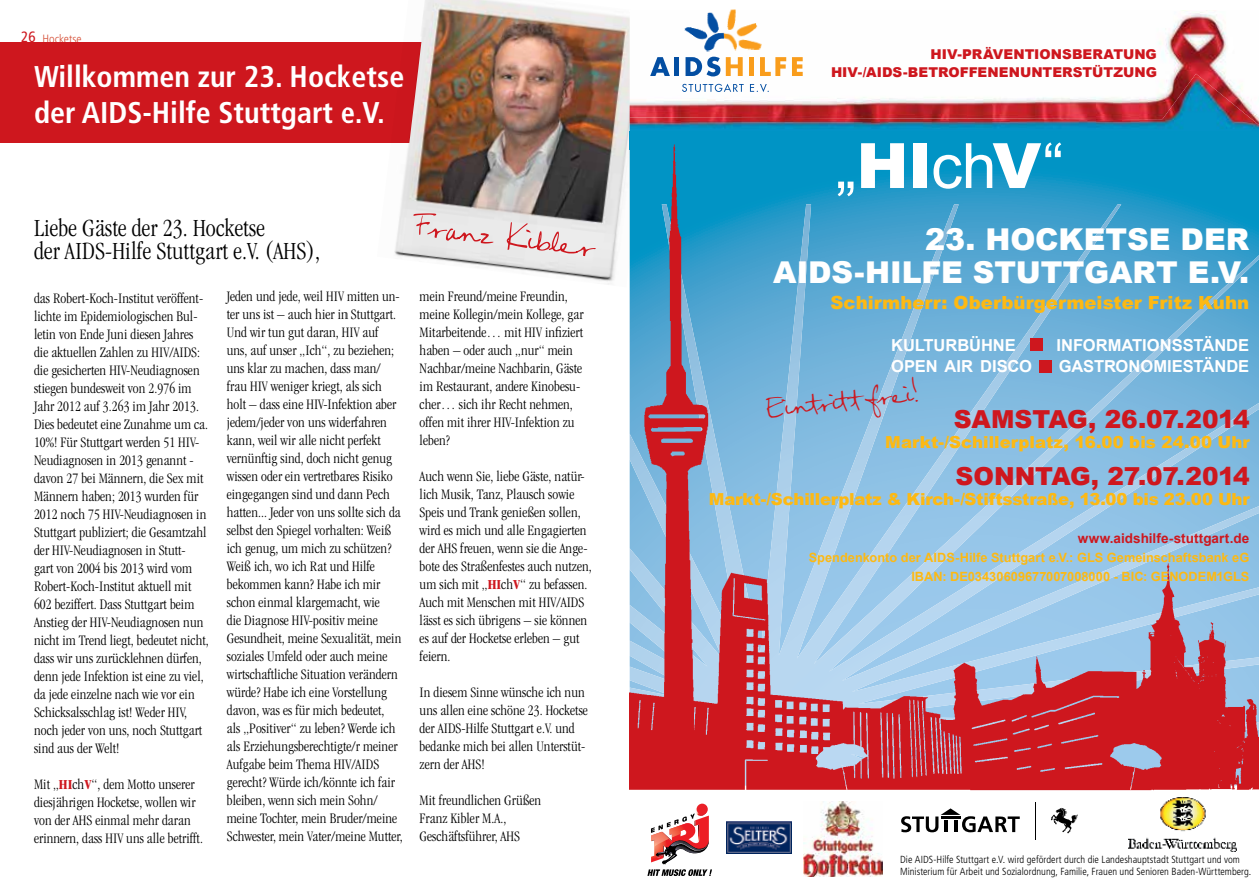
<style>
.page{position:relative;width:1259px;height:893px;background:#fff}
.page>*{position:absolute;margin:0;border:0;box-sizing:border-box;transform-origin:0 0}
.t1{font:62.55px "Arial";color:#fff}
.t2{font:900 30.15px/32.4px "Arial";letter-spacing:-.005em;color:#fff;text-align:right}
.t3{font:700 condensed 30px/36px "Frutiger";color:#fff}
.t4{font:300 condensed 25.5px/22.5px "Garamond";letter-spacing:.005em;color:#000}
.t5{font:900 24.75px "Arial";letter-spacing:-.01em;color:#ce171e}
.t6{font:20.1px "FG Rebecca Script";color:#ce171e}
.t7{font:900 18.15px "Arial";letter-spacing:.005em;color:#fdb913}
.t8{font:900 16.5px "Arial";letter-spacing:-.005em;color:#fdb913}
.t9{font:700 16.5px "Arial";color:#fff}
.t10{font:300 condensed 15px/18px "Garamond";letter-spacing:.005em;color:#000}
.t11{font:900 13.5px/18px "Arial";color:#ce171e;text-align:right}
.t12{font:700 13.5px "Arial";letter-spacing:.005em;color:#ce171e}
.t13{font:700 12.75px/19.2px "Arial";color:#fdb913;text-align:right}
.t14{font:300 condensed 12px "Frutiger";color:#d65139}
.t15{font:300 condensed 10.35px/11.7px "Frutiger";color:#000}
.s1{font-weight:400;font-size:15px;color:#ce171e}
.s2{font-weight:700;font-size:14.25px;color:#ce171e}
.s3{font-weight:900}
</style>
<div class="page">
<div style="left:0;top:43px;width:595px;height:100px;background:#ce171e"></div>
<img style="left:396px;top:0;width:233px;height:278px">
<svg style="left:413px;top:213px;width:184px;height:43px;background:#ddcecf"></svg>
<svg style="left:716px;top:149px;width:543px;height:55px;background:#0995c5"></svg>
<svg style="left:716px;top:204px;width:543px;height:270px;background:#68afd8"></svg>
<img style="left:629px;top:474px;width:630px;height:317px">
<img style="left:629px;top:119px;width:630px;height:30px">
<img style="left:629px;top:17px;width:338px;height:102px">
<img style="left:967px;top:12px;width:292px;height:113px">
<svg style="left:1193px;top:74px;width:7px;height:3px"></svg>
<svg style="left:650px;top:57px;width:20px;height:19px"></svg>
<div style="left:674px;top:57px;width:5px;height:19px;background:#034ea2"></div>
<svg style="left:685px;top:57px;width:35px;height:19px"></svg>
<svg style="left:726px;top:57px;width:16px;height:19px"></svg>
<div style="left:749px;top:57px;width:5px;height:19px;background:#f99d1c"></div>
<svg style="left:760px;top:57px;width:26px;height:19px"></svg>
<svg style="left:792px;top:57px;width:10px;height:19px"></svg>
<svg style="left:682px;top:84px;width:61px;height:8px"></svg>
<svg style="left:750px;top:84px;width:19px;height:8px"></svg>
<img style="left:684px;top:9px;width:82px;height:43px">
<div style="left:1030px;top:338px;width:12px;height:13px;background:#ce171e"></div>
<div style="left:1039px;top:360px;width:12px;height:12px;background:#ce171e"></div>
<img style="left:629px;top:142px;width:87px;height:595px">
<img style="left:803px;top:801px;width:79px;height:75px">
<svg style="left:901px;top:808px;width:118px;height:24px"></svg>
<svg style="left:1051px;top:807px;width:27px;height:26px"></svg>
<hr style="left:1035px;top:802px;width:1px;height:37px;background:#000">
<img style="left:1128px;top:797px;width:109px;height:54px">
<svg style="left:647px;top:804px;width:65px;height:72px"></svg>
<img style="left:727px;top:822px;width:64px;height:31px">
<p class="t14" style="left:21px;top:32px;width:62px"><span class="s1">26</span> H ocketse</p>
<h3 class="t3" style="left:34px;top:58px;width:372px">Willkommen zur 23. Hocketse der AIDS-Hilfe Stuttgart e.V.</h3>
<h3 class="t4" style="left:34px;top:217px;width:288px">Liebe Gäste der 23. Hocketse<br>der AIDS-Hilfe Stuttgart e.V. (AHS),</h3>
<p class="t10" style="left:34px;top:289px;width:176px">das Robert-Koch-Institut veröffent&shy;lichte im Epidemiologischen Bul&shy;letin von Ende Juni diesen Jahres die aktuellen Zahlen zu HIV/AIDS: die gesicherten HIV-Neudiagnosen stiegen bundesweit von 2.976 im Jahr 2012 auf 3.263 im Jahr 2013.<br>Dies bedeutet eine Zunahme um ca.<br>10%! Für Stuttgart werden 51 HIV-Neudiagnosen in 2013 genannt - davon 27 bei Männern, die Sex mit Männern haben; 2013 wurden für 2012 noch 75 HIV-Neudiagnosen in Stuttgart publiziert; die Gesamtzahl der HIV-Neudiagnosen in Stutt&shy;gart von 2004 bis 2013 wird vom Robert-Koch-Institut aktuell mit 602 beziffert. Dass Stuttgart beim Anstieg der HIV-Neudiagnosen nun nicht im Trend liegt, bedeutet nicht, dass wir uns zurücklehnen dürfen, denn jede Infektion ist eine zu viel, da jede einzelne nach wie vor ein Schicksalsschlag ist! Weder HIV, noch jeder von uns, noch Stuttgart sind aus der Welt!</p>
<p class="t10" style="left:34px;top:775px;width:170px">Mit „<span class="s2">HI</span>ch<span class="s2">V</span>“, dem Motto unserer diesjährigen Hocketse, wollen wir von der AHS einmal mehr daran erinnern, dass HIV uns alle betrifft.</p>
<p class="t10" style="left:227px;top:287px;width:177px">Jeden und jede, weil HIV mitten un&shy;ter uns ist – auch hier in Stuttgart.<br>Und wir tun gut daran, HIV auf uns, auf unser „Ich“, zu beziehen; uns klar zu machen, dass man/ frau HIV weniger kriegt, als sich holt – dass eine HIV-Infektion aber jedem/jeder von uns widerfahren kann, weil wir alle nicht perfekt vernünftig sind, doch nicht genug wissen oder ein vertretbares Risiko eingegangen sind und dann Pech hatten... Jeder von uns sollte sich da selbst den Spiegel vorhalten: Weiß ich genug, um mich zu schützen?<br>Weiß ich, wo ich Rat und Hilfe bekommen kann? Habe ich mir schon einmal klargemacht, wie<br>die Diagnose HIV-positiv meine Gesundheit, meine Sexualität, mein soziales Umfeld oder auch meine wirtschaftliche Situation verändern würde? Habe ich eine Vorstellung davon, was es für mich bedeutet,<br>als „Positiver“ zu leben? Werde ich als Erziehungsberechtigte/r meiner Aufgabe beim Thema HIV/AIDS gerecht? Würde ich/könnte ich fair bleiben, wenn sich mein Sohn/ meine Tochter, mein Bruder/meine Schwester, mein Vater/meine Mutter,</p>
<p class="t10" style="left:420px;top:287px;width:165px">mein Freund/meine Freundin, meine Kollegin/mein Kollege, gar<br>Mitarbeitende… mit HIV infiziert haben – oder auch „nur“ mein<br>Nachbar/meine Nachbarin, Gäste im Restaurant, andere Kinobesu&shy;cher… sich ihr Recht nehmen, offen mit ihrer HIV-Infektion zu leben?</p>
<p class="t10" style="left:420px;top:467px;width:174px">Auch wenn Sie, liebe Gäste, natür&shy;lich Musik, Tanz, Plausch sowie<br>Speis und Trank genießen sollen, wird es mich und alle Engagierten der AHS freuen, wenn sie die Ange&shy;bote des Straßenfestes auch nutzen, um sich mit „<span class="s2">HI</span>ch<span class="s2">V</span>“ zu befassen.<br>Auch mit Menschen mit HIV/AIDS lässt es sich übrigens – sie können es auf der Hocketse erleben – gut feiern.</p>
<p class="t10" style="left:420px;top:683px;width:170px">In diesem Sinne wünsche ich nun uns allen eine schöne 23. Hocketse der AIDS-Hilfe Stuttgart e.V. und bedanke mich bei allen Unterstüt&shy;zern der AHS!</p>
<p class="t10" style="left:420px;top:791px;width:123px">Mit freundlichen Grüßen<br>Franz Kibler M.A.,<br>Geschäftsführer, AHS</p>
<p class="t11" style="left:831px;top:45px;width:327px">HIV-PRÄVENTIONSBERATUNG<br>HIV-/AIDS-BETROFFENENUNTERSTÜTZUNG</p>
<h1 class="t1" style="left:835px;top:125px;width:230px">„<span class="s3">HI</span>ch<span class="s3">V</span>“</h1>
<h2 class="t2" style="left:773px;top:222px;width:477px">23. HOCKETSE DER<br>AIDS-HILFE STUTTGART E.V.</h2>
<p class="t7" style="left:830px;top:289px;width:420px">Schirmherr: Oberbürgermeister Fritz Kuhn</p>
<p class="t9" style="left:891px;top:334px;width:126px">KULTURBÜHNE</p>
<p class="t9" style="left:1056px;top:334px;width:194px">INFORMATIONSSTÄNDE</p>
<p class="t9" style="left:891px;top:356px;width:142px">OPEN AIR DISCO</p>
<p class="t9" style="left:1058px;top:356px;width:192px">GASTRONOMIESTÄNDE</p>
<h3 class="t6" style="left:765px;top:397px;width:154px;rotate:-6deg">Eintrit t frei!</h3>
<h3 class="t5" style="left:954px;top:401px;width:297px">SAMSTAG, 26.07.2014</h3>
<p class="t8" style="left:885px;top:430px;width:366px">Markt-/Schillerplatz, 16.00 bis 24.00 Uhr</p>
<h3 class="t5" style="left:955px;top:458px;width:296px">SONNTAG, 27.07.2014</h3>
<p class="t8" style="left:709px;top:487px;width:542px">Markt-/Schillerplatz &amp; Kirch-/Stiftsstraße, 13.00 bis 23.00 Uhr</p>
<p class="t12" style="left:1077px;top:529px;width:173px">www.aidshilfe-stuttgart.de</p>
<p class="t13" style="left:808px;top:548px;width:442px">Spendenkonto der AIDS-Hilfe Stuttgart e.V.: GLS Gemeinschaftsbank eG<br>IBAN: DE03430609677007008000 - BIC: GENODEM1GLS</p>
<p class="t15" style="left:900px;top:854px;width:353px">Die AIDS-Hilfe Stuttgart e.V. wird gefördert durch die Landeshauptstadt Stuttgart und vom<br>Ministerium für Arbeit und Sozialordnung, Familie, Frauen und Senioren Baden-Württemberg.</p>
</div>
